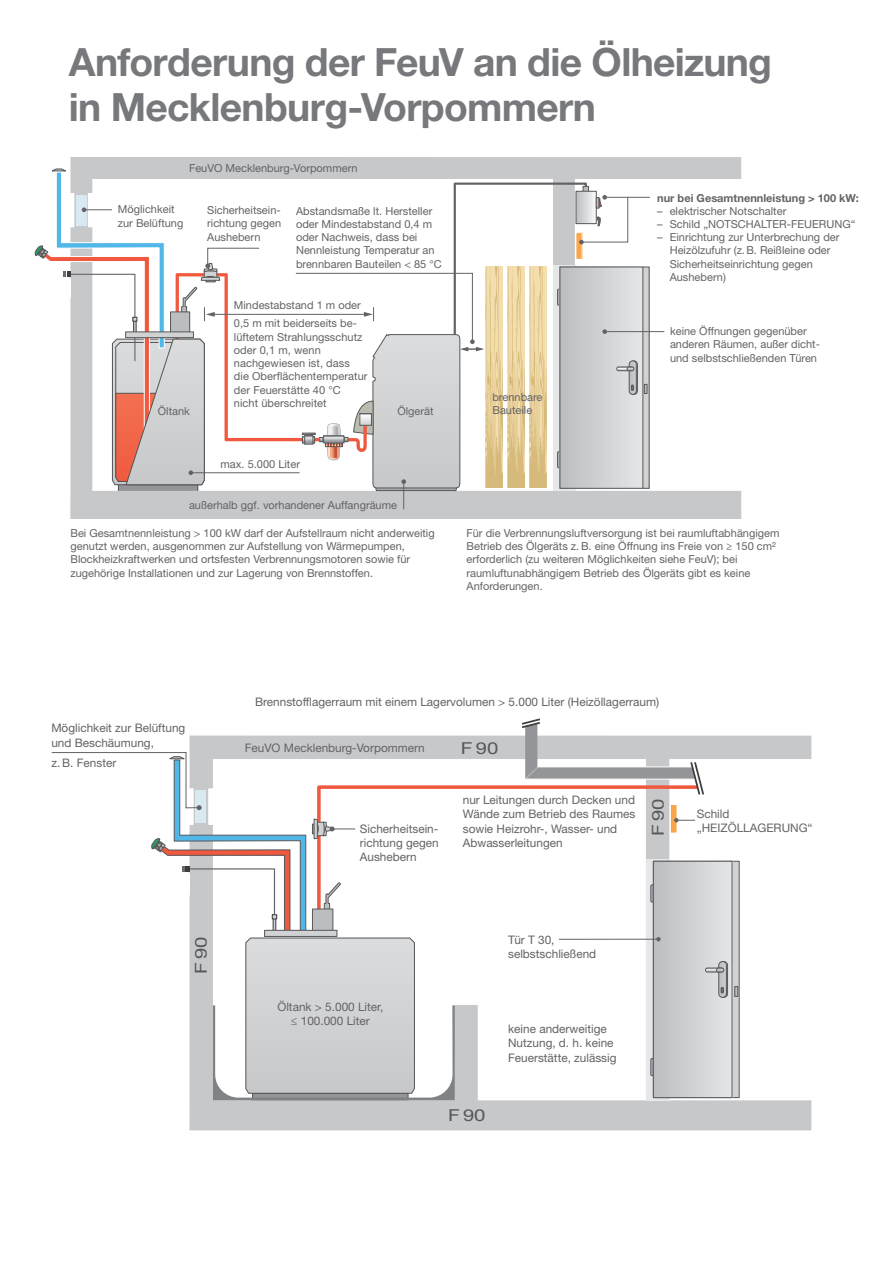
<style>
.page{position:relative;width:893px;height:1263px;background:#fff}
.page>*{position:absolute;margin:0;border:0;box-sizing:border-box;transform-origin:0 0}
.t1{font:700 39px/45px "Helvetica Neue LT Std";letter-spacing:-.015em;color:#76787b}
.t2{font:16.5px "Helvetica Neue LT Std";letter-spacing:.08em;color:#57585a;scale:1.23 1}
.t3{font:14.1px "Arial";color:#231f20}
.t4{font:11.85px/14.1px "Helvetica Neue LT Std";color:#636366}
.t5{font:11.1px/13.2px "Helvetica Neue LT Std";color:#636366}
.t6{font:700 11.1px "Helvetica Neue LT Std";color:#636366}
</style>
<div class="page">
<svg style="left:189px;top:735px;width:622px;height:395px"></svg>
<svg style="left:455px;top:783px;width:246px;height:131px"></svg>
<svg style="left:520px;top:718px;width:185px;height:79px"></svg>
<svg style="left:646px;top:859px;width:24px;height:242px;background:#e0e1e3"></svg>
<svg style="left:650px;top:884px;width:3px;height:19px"></svg>
<svg style="left:650px;top:1058px;width:3px;height:18px"></svg>
<div style="left:653px;top:861px;width:86px;height:236px;background:linear-gradient(to bottom,#d1d2d4,#d1d2d4)"></div>
<div style="left:653px;top:861px;width:79px;height:236px;background:linear-gradient(to right,#bcbdbf,#e5e6e8)"></div>
<div style="left:653px;top:861px;width:79px;height:237px;border:1px solid #57585a"></div>
<div style="left:720px;top:961px;width:8px;height:37px;border:1px solid #57585a;border-radius:4px"></div>
<svg style="left:719px;top:961px;width:7px;height:36px"></svg>
<div style="left:718px;top:961px;width:9px;height:37px;border:1px solid #57585a;border-radius:4px"></div>
<div style="left:705px;top:968px;width:18px;height:4px;border:1px solid #57585a;border-radius:2px"></div>
<svg style="left:716px;top:968px;width:8px;height:4px"></svg>
<svg style="left:721px;top:987px;width:3px;height:6px"></svg>
<hr style="left:559px;top:939px;width:99px;height:1px;background:#636366">
<svg style="left:656px;top:937px;width:5px;height:4px"></svg>
<svg style="left:674px;top:818px;width:21px;height:4px"></svg>
<div style="left:734px;top:986px;width:4px;height:11px;border:1px solid #57585a"></div>
<svg style="left:51px;top:752px;width:404px;height:348px"></svg>
<svg style="left:70px;top:157px;width:671px;height:362px"></svg>
<div style="left:560px;top:267px;width:89px;height:221px;background:linear-gradient(to bottom,#d1d2d4,#d1d2d4)"></div>
<div style="left:560px;top:267px;width:83px;height:221px;background:#e2e3e5"></div>
<div style="left:560px;top:267px;width:83px;height:222px;border:1px solid #57585a"></div>
<div style="left:630px;top:361px;width:8px;height:34px;border:1px solid #57585a;border-radius:4px"></div>
<svg style="left:629px;top:361px;width:7px;height:33px"></svg>
<div style="left:629px;top:361px;width:8px;height:34px;border:1px solid #57585a;border-radius:4px"></div>
<svg style="left:644px;top:384px;width:3px;height:10px"></svg>
<hr style="left:605px;top:197px;width:45px;height:1px;background:#636366">
<hr style="left:605px;top:331px;width:59px;height:1px;background:#636366">
<svg style="left:35px;top:169px;width:599px;height:340px"></svg>
<h1 class="t1" style="left:69px;top:39px;width:705px">Anforderung der FeuV an die Ölheizung in Mecklenburg-Vorpommern</h1>
<p class="t5" style="left:189px;top:161px;width:170px">FeuVO Mecklenburg-Vorpommern</p>
<p class="t5" style="left:118px;top:203px;width:67px">Möglichkeit zur Belüftung</p>
<p class="t5" style="left:207px;top:203px;width:75px;text-align:justify">Sicherheitsein&shy;richtung gegen Aushebern</p>
<p class="t5" style="left:296px;top:204px;width:147px">Abstandsmaße lt. Hersteller oder Mindestabstand 0,4 m oder Nachweis, dass bei<br>Nennleistung Temperatur an brennbaren Bauteilen &lt; 85 °C</p>
<p class="t5" style="left:234px;top:295px;width:128px;line-height:18.8px">Mindestabstand 1 m oder<br>0,5 m mit beiderseits be-</p>
<p class="t5" style="left:234px;top:330px;width:135px">lüftetem Strahlungsschutz oder 0,1 m, wenn nachgewiesen ist, dass die Oberflächentemperatur der Feuerstätte 40 °C nicht überschreitet</p>
<p class="t5" style="left:158px;top:404px;width:34px">Öltank</p>
<p class="t5" style="left:397px;top:404px;width:38px">Ölgerät</p>
<p class="t5" style="left:221px;top:457px;width:81px">max. 5.000 Liter</p>
<p class="t5" style="left:189px;top:498px;width:210px">außerhalb ggf. vorhandener Auffangräume</p>
<p class="t5" style="left:492px;top:390px;width:52px">brennbare<br>Bauteile</p>
<p class="t6" style="left:657px;top:191px;width:203px">nur bei Gesamtnennleistung &gt; 100 kW:</p>
<p class="t5" style="left:657px;top:204px;width:131px">– elektrischer Notschalter</p>
<p class="t5" style="left:657px;top:217px;width:200px">– Schild „NOTSCHALTER-FEUERUNG“</p>
<p class="t5" style="left:670px;top:231px;width:171px;text-indent:-13px">– Einrichtung zur Unterbrechung der<br>Heizölzufuhr (z.B. Reißleine oder<br>Sicherheitseinrichtung gegen<br>Aushebern)</p>
<p class="t5" style="left:670px;top:324px;width:152px">keine Öffnungen gegenüber anderen Räumen, außer dicht&shy;und selbstschließenden Türen</p>
<p class="t5" style="left:70px;top:526px;width:366px">Bei Gesamtnennleistung &gt; 100 kW darf der Aufstellraum nicht anderweitig genutzt werden, ausgenommen zur Aufstellung von Wärmepumpen, Blockheizkraftwerken und ortsfesten Verbrennungsmotoren sowie für zugehörige Installationen und zur Lagerung von Brennstoffen.</p>
<p class="t5" style="left:466px;top:526px;width:314px">Für die Verbrennungsluftversorgung ist bei raumluftabhängigem Betrieb des Ölgeräts z. B. eine Öffnung ins Freie von ≥ 150 cm² erforderlich (zu weiteren Möglichkeiten siehe FeuV); bei raumluftunabhängigem Betrieb des Ölgeräts gibt es keine Anforderungen.</p>
<p class="t4" style="left:51px;top:721px;width:135px">Möglichkeit zur Belüftung und Beschäumung,</p>
<p class="t4" style="left:51px;top:755px;width:66px">z. B. Fenster</p>
<h2 class="t2" style="left:191px;top:974px;width:32px;rotate:-90deg">F90</h2>
<p class="t4" style="left:255px;top:695px;width:406px">Brennstofflagerraum mit einem Lagervolumen &gt; 5.000 Liter (Heizöllagerraum)</p>
<p class="t4" style="left:245px;top:740px;width:182px">FeuVO Mecklenburg-Vorpommern</p>
<h2 class="t2" style="left:461px;top:738px;width:32px">F90</h2>
<p class="t4" style="left:360px;top:821px;width:80px;text-align:justify">Sicherheitsein&shy;richtung gegen Aushebern</p>
<p class="t4" style="left:463px;top:793px;width:174px">nur Leitungen durch Decken und<br>Wände zum Betrieb des Raumes sowie Heizrohr-, Wasser- und<br>Abwasserleitungen</p>
<h2 class="t2" style="left:648px;top:836px;width:32px;rotate:-90deg">F90</h2>
<p class="t4" style="left:277px;top:999px;width:107px;text-align:center">Öltank &gt; 5.000 Liter, ≤ 100.000 Liter</p>
<p class="t3" style="left:324px;top:1004px;width:31px">Tank</p>
<p class="t4" style="left:508px;top:932px;width:90px">Tür T 30, selbstschließend</p>
<h2 class="t2" style="left:448px;top:1105px;width:32px">F90</h2>
<p class="t4" style="left:508px;top:1022px;width:110px">keine anderweitige<br>Nutzung, d. h. keine<br>Feuerstätte, zulässig</p>
<p class="t4" style="left:697px;top:806px;width:117px">Schild „HEIZÖLLAGERUNG“</p>
</div>
